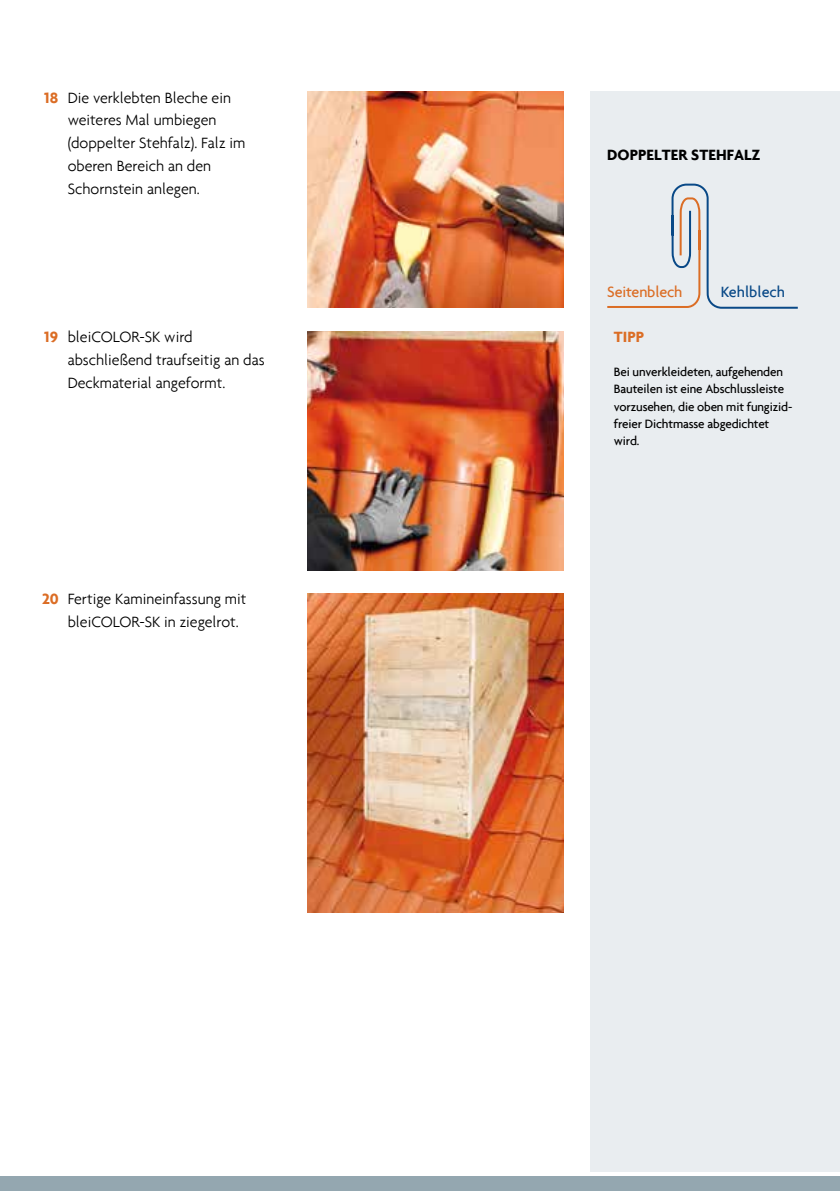
<style>
.page{position:relative;width:840px;height:1191px;background:#fff}
.page>*{position:absolute;margin:0;border:0;box-sizing:border-box;transform-origin:0 0}
.t1{font:300 16px/22.8px "Agenda";color:#000}
.t2{font:700 16px "Agenda";color:#000}
.t3{font:500 16px "Agenda";letter-spacing:-.01em;color:#db6d25}
.t4{font:500 16px "Agenda";color:#094987}
.t5{font:700 16px "Agenda";color:#db6d25}
.t6{font:500 13px/17px "Agenda";letter-spacing:-.01em;color:#000}
.s1{font-weight:700;color:#db6d25}
</style>
<div class="page">
<div style="left:0;top:1176px;width:839px;height:15px;background:#94a7b0"></div>
<div style="left:590px;top:91px;width:249px;height:1081px;background:#e9edf0"></div>
<img style="left:307px;top:91px;width:255px;height:217px">
<img style="left:307px;top:331px;width:255px;height:239px">
<img style="left:307px;top:593px;width:255px;height:319px">
<svg style="left:671px;top:183px;width:127px;height:126px"></svg>
<svg style="left:607px;top:196px;width:94px;height:113px"></svg>
<p class="t1" style="left:68px;top:86px;width:179px;text-indent:-24px"><span class="s1">18</span> Die verklebten Bleche ein weiteres Mal umbiegen (doppelter Stehfalz). Falz im oberen Bereich an den<br>Schornstein anlegen.</p>
<p class="t1" style="left:68px;top:325px;width:198px;text-indent:-23px"><span class="s1">19</span> bleiCOLOR-SK wird abschließend traufseitig an das<br>Deckmaterial angeformt.</p>
<p class="t1" style="left:68px;top:587px;width:180px;text-indent:-26px"><span class="s1">20</span> Fertige Kamineinfassung mit bleiCOLOR-SK in ziegelrot.</p>
<p class="t2" style="left:607px;top:145px;width:21px">DOPPELTER</p>
<p class="t2" style="left:690px;top:145px;width:70px">STEH FALZ</p>
<p class="t3" style="left:607px;top:282px;width:77px">Seitenblech</p>
<p class="t4" style="left:720px;top:282px;width:66px">Kehlblech</p>
<p class="t5" style="left:613px;top:327px;width:32px">TIPP</p>
<p class="t6" style="left:613px;top:363px;width:180px">Bei unverkleideten, aufgehenden<br>Bauteilen ist eine Abschlussleiste vorzusehen, die oben mit fungizid&shy;freier Dichtmasse abgedichtet wird.</p>
</div>
